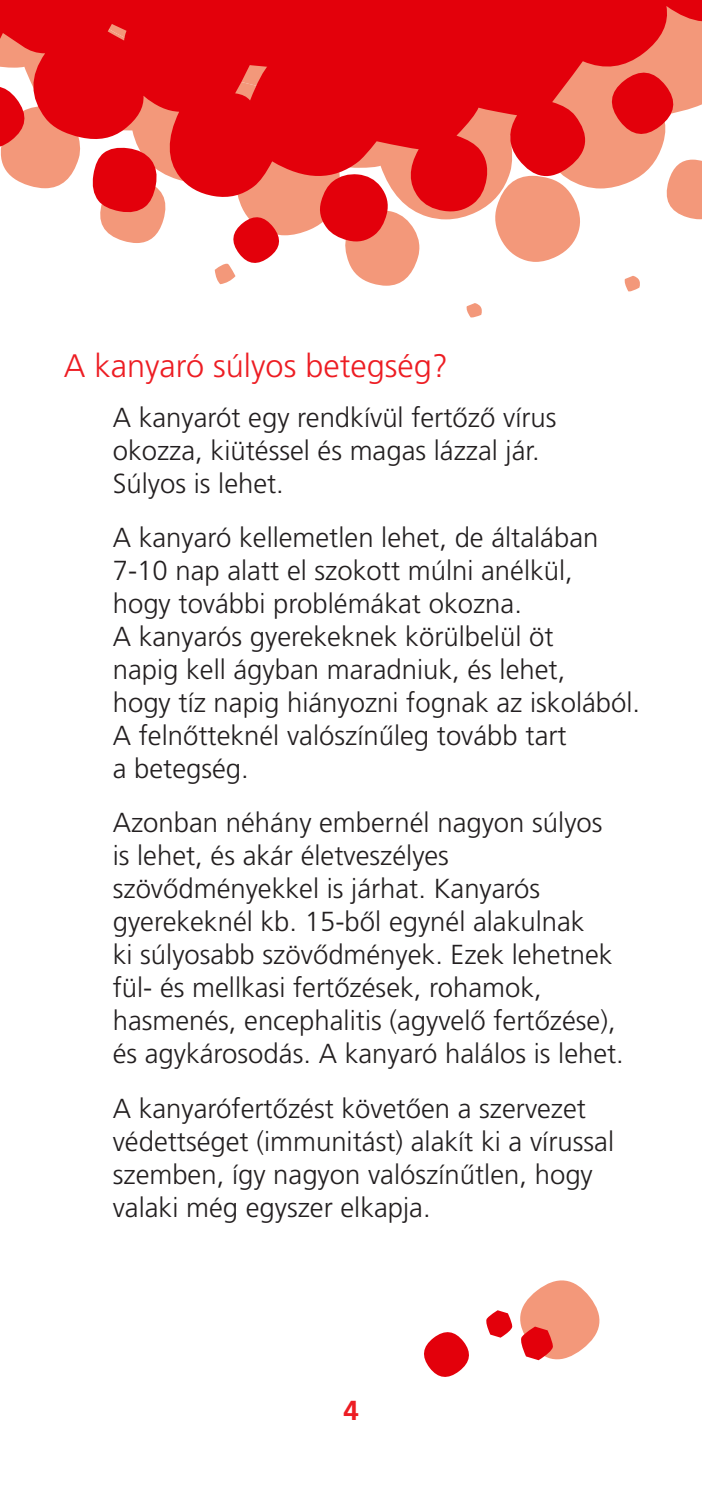
<style>
.page{position:relative;width:702px;height:1489px;background:#fff}
.page>*{position:absolute;margin:0;border:0;box-sizing:border-box;transform-origin:0 0}
.t1{font:300 32.5px "Frutiger LT Pro";color:#ed1d23}
.t2{font:300 27.5px/33px "Frutiger LT Pro";color:#231f20}
.t3{font:700 27.5px "Frutiger LT Pro";color:#ed1d23}
</style>
<div class="page">
<svg style="left:214px;top:266px;width:426px;height:51px"></svg>
<svg style="left:0;top:121px;width:702px;height:145px"></svg>
<svg style="left:0;top:0;width:702px;height:121px;background:#e5161c"></svg>
<svg style="left:486px;top:1280px;width:114px;height:81px"></svg>
<svg style="left:424px;top:1332px;width:45px;height:45px"></svg>
<p class="t1" style="left:64px;top:347px;width:386px">A kanyaró súlyos betegség?</p>
<p class="t2" style="left:113px;top:400px;width:445px">A kanyarót egy rendkívül fertőző vírus okozza, kiütéssel és magas lázzal jár.<br>Súlyos is lehet.</p>
<p class="t2" style="left:113px;top:521px;width:529px">A kanyaró kellemetlen lehet, de általában 7-10 nap alatt el szokott múlni anélkül,<br>hogy további problémákat okozna.<br>A kanyarós gyerekeknek körülbelül öt<br>napig kell ágyban maradniuk, és lehet,<br>hogy tíz napig hiányozni fognak az iskolából.<br>A felnőtteknél valószínűleg tovább tart<br>a betegség.</p>
<p class="t2" style="left:113px;top:806px;width:512px">Azonban néhány embernél nagyon súlyos is lehet, és akár életveszélyes szövődményekkel is járhat. Kanyarós gyerekeknél kb. 15-ből egynél alakulnak<br>ki súlyosabb szövődmények. Ezek lehetnek fül- és mellkasi fertőzések, rohamok, hasmenés, encephalitis (agyvelő fertőzése), és agykárosodás. A kanyaró halálos is lehet.</p>
<p class="t2" style="left:113px;top:1091px;width:503px">A kanyarófertőzést követően a szervezet védettséget (immunitást) alakít ki a vírussal szemben, így nagyon valószínűtlen, hogy valaki még egyszer elkapja.</p>
<p class="t3" style="left:343px;top:1393px;width:17px">4</p>
</div>
